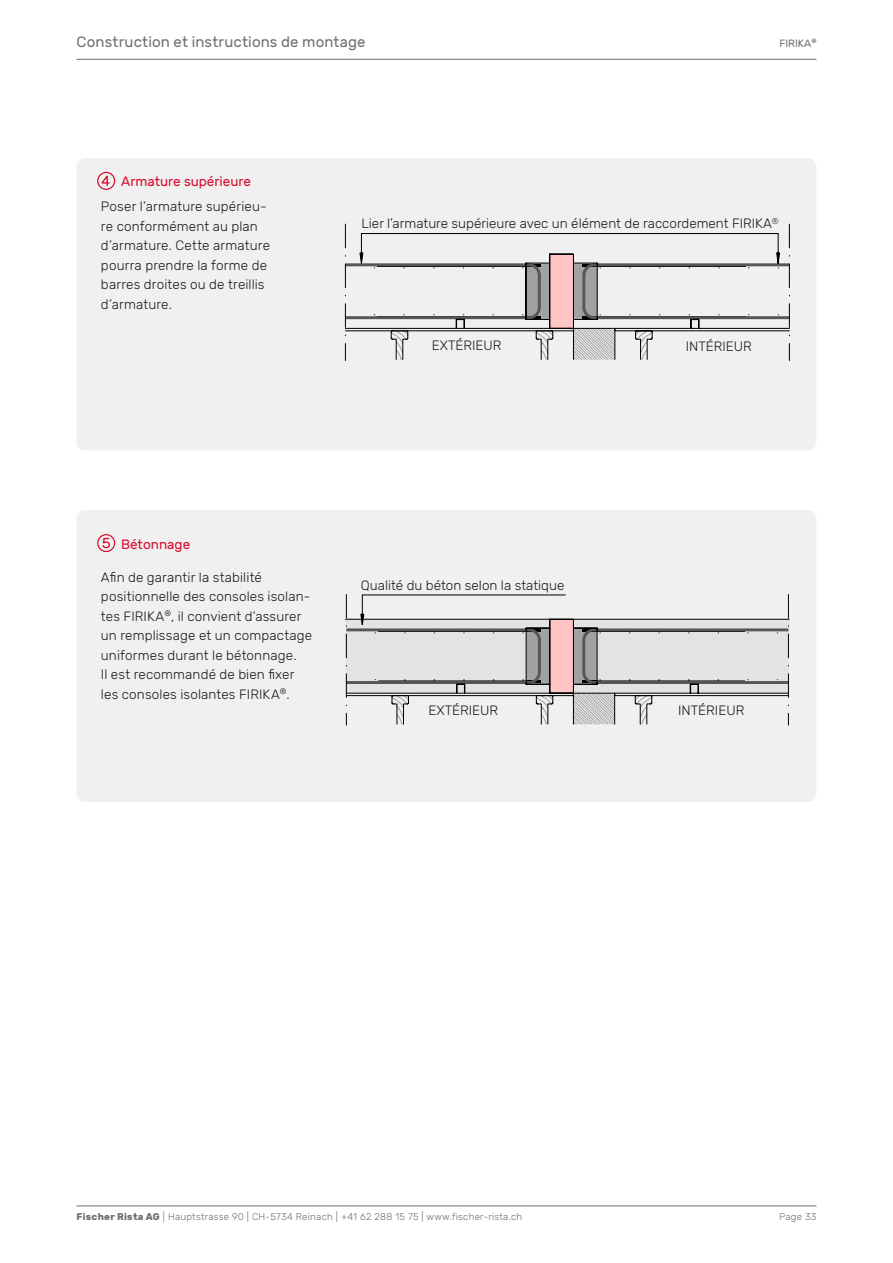
<style>
.page{position:relative;width:893px;height:1263px;background:#fff}
.page>*{position:absolute;margin:0;border:0;box-sizing:border-box;transform-origin:0 0}
.t1{font:15px "Rubik";letter-spacing:.005em;color:#6f6f6e}
.t2{font:300 13.5px/19.5px "Rubik";letter-spacing:.01em;color:#1a1a18}
.t3{font:13.5px "Rubik";color:#d50c2f}
.t4{font:10.5px "Rubik";color:#6f6f6e}
.t5{font:300 9.75px "Rubik";letter-spacing:.025em;color:#6f6f6e}
.s1{font-weight:700}
</style>
<div class="page">
<hr style="left:77px;top:1206px;width:739px;height:1px;background:#6f6f6e">
<hr style="left:77px;top:59px;width:739px;height:1px;background:#6f6f6e">
<div style="left:77px;top:158px;width:739px;height:292px;background:#f0f0f0;border-radius:9px"></div>
<div style="left:77px;top:510px;width:739px;height:292px;background:#f0f0f0;border-radius:9px"></div>
<div style="left:97px;top:172px;width:18px;height:18px;border:1px solid #d50c2f;border-radius:50%"></div>
<svg style="left:102px;top:176px;width:8px;height:10px"></svg>
<div style="left:97px;top:534px;width:18px;height:18px;border:1px solid #d50c2f;border-radius:50%"></div>
<svg style="left:102px;top:538px;width:8px;height:10px"></svg>
<svg style="left:345px;top:224px;width:445px;height:136px"></svg>
<svg style="left:345px;top:594px;width:444px;height:131px"></svg>
<p class="t1" style="left:77px;top:33px;width:291px">Construction et instructions de montage</p>
<p class="t3" style="left:121px;top:174px;width:131px">Armature supérieure</p>
<p class="t4" style="left:779px;top:37px;width:38px">FIRIKA<sup>®</sup></p>
<p class="t2" style="left:101px;top:197px;width:171px">Poser l’armature supérieu&shy;re conformément au plan d’armature. Cette armature pourra prendre la forme de barres droites ou de treillis d’armature.</p>
<p class="t2" style="left:362px;top:214px;width:418px">Lier l’armature supérieure avec un élément de raccordement FIRIKA<sup>®</sup></p>
<p class="t2" style="left:432px;top:336px;width:71px">EXTÉRIEUR</p>
<p class="t2" style="left:686px;top:337px;width:68px">INTÉRIEUR</p>
<p class="t3" style="left:121px;top:536px;width:71px">Bétonnage</p>
<p class="t2" style="left:101px;top:568px;width:213px">Afin de garantir la stabilité positionnelle des consoles isolan&shy;tes FIRIKA<sup>®</sup>, il convient d’assurer un remplissage et un compactage uniformes durant le bétonnage.<br>Il est recommandé de bien fixer les consoles isolantes FIRIKA<sup>®</sup>.</p>
<p class="t2" style="left:361px;top:576px;width:205px">Qualité du béton selon la statique</p>
<p class="t2" style="left:428px;top:700px;width:71px">EXTÉRIEUR</p>
<p class="t2" style="left:678px;top:701px;width:68px">INTÉRIEUR</p>
<p class="t5" style="left:77px;top:1211px;width:447px"><span class="s1">Fischer Rista AG</span> | Hauptstrasse 90 | CH-5734 Reinach | +41 62 288 15 75 | www.fischer-rista.ch</p>
<p class="t5" style="left:779px;top:1211px;width:39px">Page 33</p>
</div>
